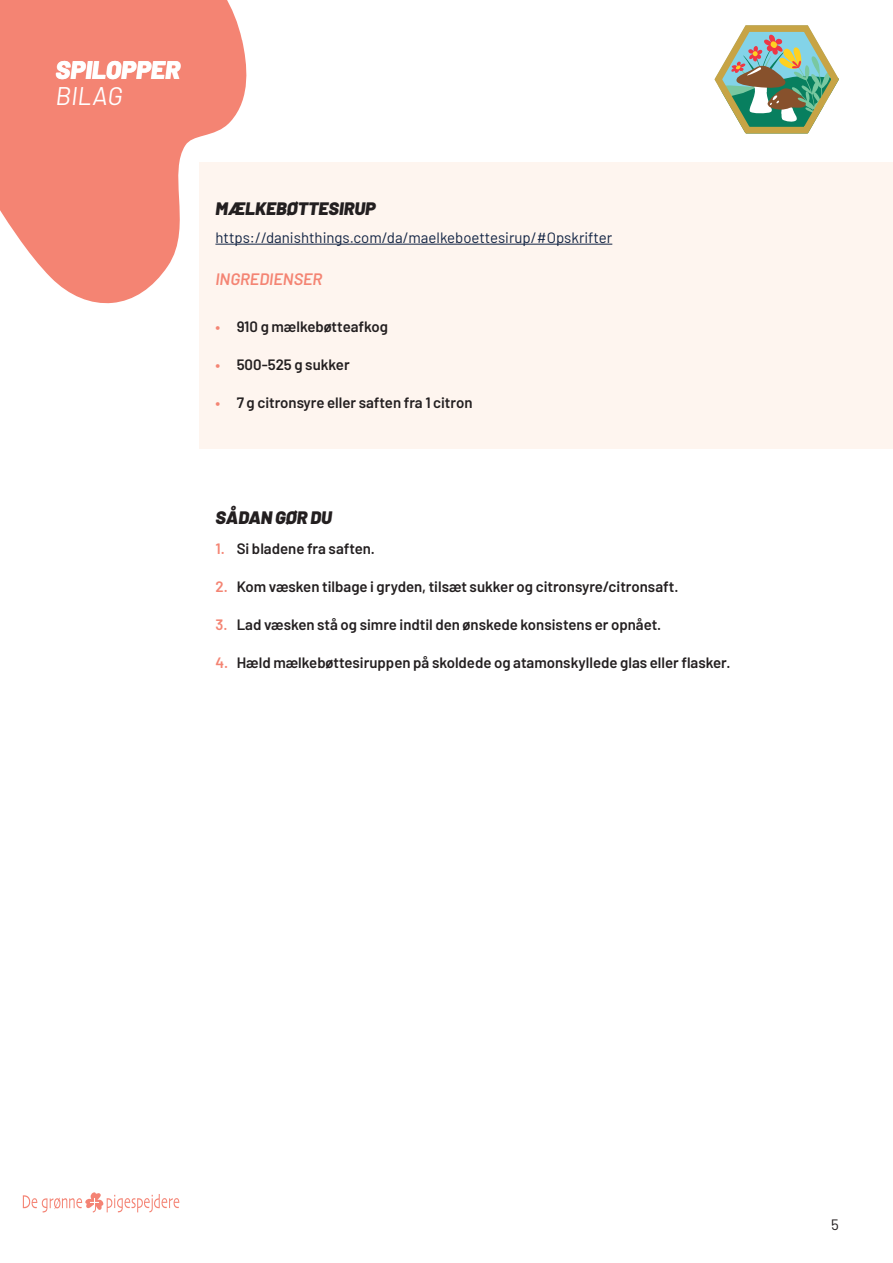
<style>
.page{position:relative;width:893px;height:1263px;background:#fff}
.page>*{position:absolute;margin:0;border:0;box-sizing:border-box;transform-origin:0 0}
.TEMA{font:italic 900 25.5px "Barlow";color:#fff}
.t1{font:italic 25.5px "Barlow";color:#fff}
.Mellemrubrik{font:italic 900 18px "Barlow";color:#231f20}
.Manchet{font:italic 600 16.5px "Barlow";color:#f48473}
.t2{font:600 15px "Barlow";color:#231f20}
.Brødtekst{font:15px "Barlow";color:#122444}
.t3{font:15px "Barlow";color:#231f20}
.s1{color:#f48473}
</style>
<div class="page">
<div style="left:200px;top:162px;width:693px;height:287px;background:#fef5ef"></div>
<hr style="left:215px;top:244px;width:397px;height:1px;background:#122444">
<svg style="left:0;top:0;width:252px;height:401px;fill:#f48473"></svg>
<svg style="left:714px;top:25px;width:125px;height:109px"></svg>
<svg style="left:23px;top:1192px;width:156px;height:20px"></svg>
<p class="TEMA" style="left:56px;top:51px;width:126px">SPILOPPER</p>
<h1 class="t1" style="left:56px;top:77px;width:68px">BILAG</h1>
<p class="Mellemrubrik" style="left:215px;top:195px;width:162px">MÆLKEBØTTESIRUP</p>
<p class="Brødtekst" style="left:215px;top:227px;width:398px">https://danishthings.com/da/maelkeboettesirup/#Opskrifter</p>
<p class="Manchet" style="left:215px;top:267px;width:108px">INGREDIENSER</p>
<p class="t2" style="left:215px;top:315px;width:174px"><span class="s1">•</span> 910 g mælkebøtteafkog</p>
<p class="t2" style="left:215px;top:353px;width:136px"><span class="s1">•</span> 500-525 g sukker</p>
<p class="t2" style="left:215px;top:391px;width:259px"><span class="s1">•</span> 7 g citronsyre eller saften fra 1 citron</p>
<p class="Mellemrubrik" style="left:215px;top:504px;width:118px">SÅDAN GØR DU</p>
<p class="t2" style="left:215px;top:537px;width:161px"><span class="s1">1.</span> Si bladene fra saften.</p>
<p class="t2" style="left:215px;top:575px;width:464px"><span class="s1">2.</span> Kom væsken tilbage i gryden, tilsæt sukker og citronsyre/citronsaft.</p>
<p class="t2" style="left:215px;top:613px;width:447px"><span class="s1">3.</span> Lad væsken stå og simre indtil den ønskede konsistens er opnået.</p>
<p class="t2" style="left:215px;top:651px;width:516px"><span class="s1">4.</span> Hæld mælkebøttesiruppen på skoldede og atamonskyllede glas eller flasker.</p>
<p class="t3" style="left:831px;top:1214px;width:9px">5</p>
</div>
